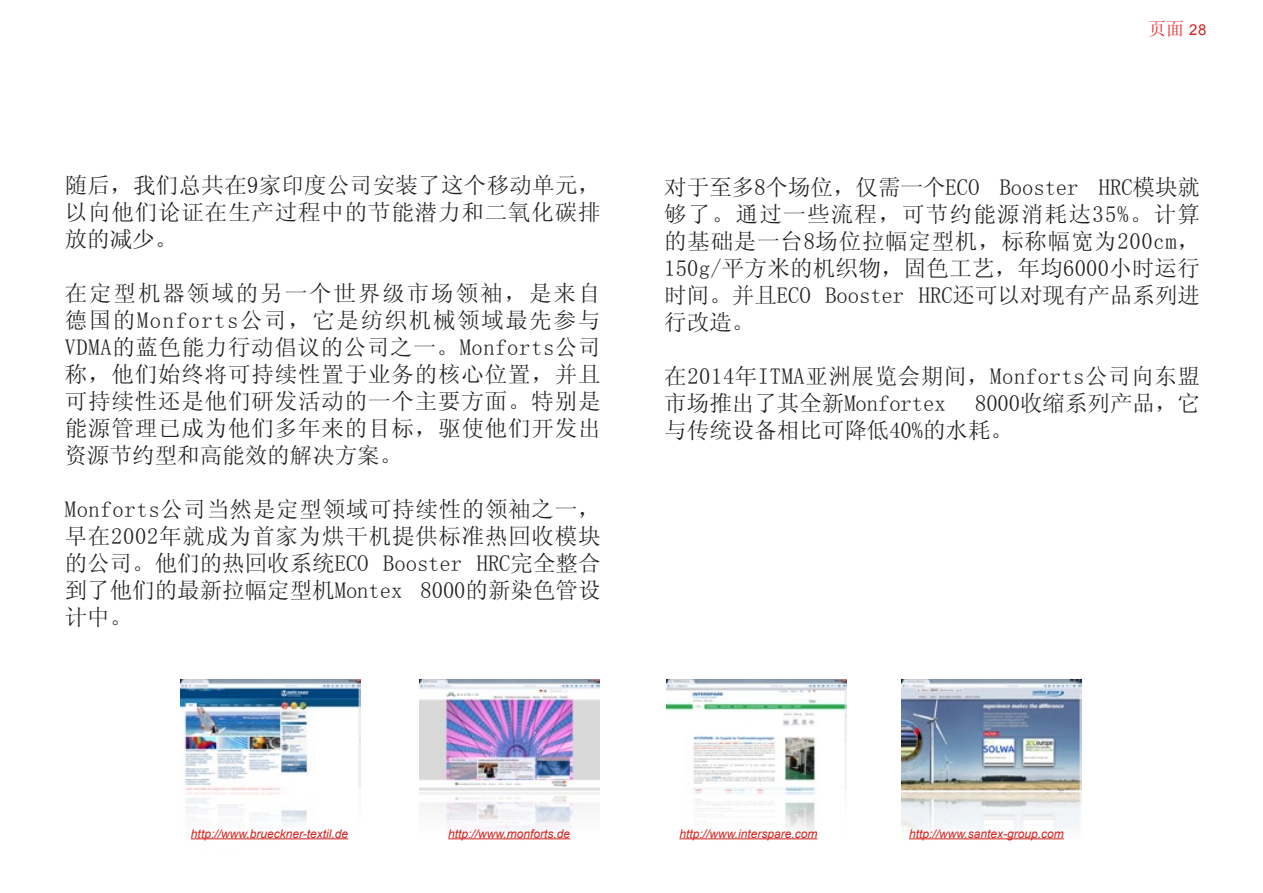
<style>
.page{position:relative;width:1263px;height:893px;background:#fff}
.page>*{position:absolute;margin:0;border:0;box-sizing:border-box;transform-origin:0 0}
.t1{font:22.5px/27px "Sim Sun";color:#231f20;text-align:justify}
.t2{font:22.5px/27px "Sim Sun";letter-spacing:.025em;color:#231f20}
.t3{font:18px "Sim Sun";color:#ee1d23}
.t4{font:italic 12px "Arial";color:#d2231e}
.s1{font-family:"Arial";font-size:15px;color:#d2231e}
</style>
<div class="page">
<img style="left:901px;top:679px;width:180px;height:161px">
<hr style="left:909px;top:838px;width:155px;height:1px;background:#d2231e">
<img style="left:666px;top:679px;width:180px;height:161px">
<hr style="left:679px;top:838px;width:138px;height:1px;background:#d2231e">
<img style="left:180px;top:679px;width:180px;height:161px">
<hr style="left:191px;top:838px;width:157px;height:1px;background:#d2231e">
<img style="left:419px;top:679px;width:180px;height:161px">
<hr style="left:448px;top:838px;width:122px;height:1px;background:#d2231e">
<p class="t1" style="left:65px;top:171px;width:537px">随后，我们总共在9家印度公司安装了这个移动单元，以向他们论证在生产过程中的节能潜力和二氧化碳排放的减少。</p>
<p class="t1" style="left:65px;top:279px;width:537px">在定型机器领域的另一个世界级市场领袖，是来自德国的Monforts公司，它是纺织机械领域最先参与VDMA的蓝色能力行动倡议的公司之一。Monforts公司称，他们始终将可持续性置于业务的核心位置，并且可持续性还是他们研发活动的一个主要方面。特别是能源管理已成为他们多年来的目标，驱使他们开发出资源节约型和高能效的解决方案。</p>
<p class="t1" style="left:65px;top:495px;width:537px">Monforts公司当然是定型领域可持续性的领袖之一，早在2002年就成为首家为烘干机提供标准热回收模块的公司。他们的热回收系统ECO Booster HRC完全整合到了他们的最新拉幅定型机Montex 8000的新染色管设计中。</p>
<p class="t3" style="left:1148px;top:20px;width:60px">页面 <span class="s1">28</span></p>
<p class="t1" style="left:664px;top:173px;width:537px">对于至多8个场位，仅需一个ECO Booster HRC模块就够了。通过一些流程，可节约能源消耗达35%。计算的基础是一台8场位拉幅定型机，标称幅宽为200cm，150g/平方米的机织物，固色工艺，年均6000小时运行时间。并且ECO Booster HRC还可以对现有产品系列进行改造。</p>
<p class="t2" style="left:664px;top:362px;width:537px">在2014年ITMA亚洲展览会期间，Monforts公司向东盟市场推出了其全新Monfortex</p>
<p class="t1" style="left:664px;top:389px;width:537px;text-indent:311px">8000收缩系列产品，它与传统设备相比可降低40%的水耗。</p>
<p class="t4" style="left:191px;top:827px;width:159px">http://www.brueckner-textil.de</p>
<p class="t4" style="left:448px;top:827px;width:124px">http://www.monforts.de</p>
<p class="t4" style="left:679px;top:827px;width:140px">http://www.interspare.com</p>
<p class="t4" style="left:909px;top:827px;width:156px">http://www.santex-group.com</p>
</div>
